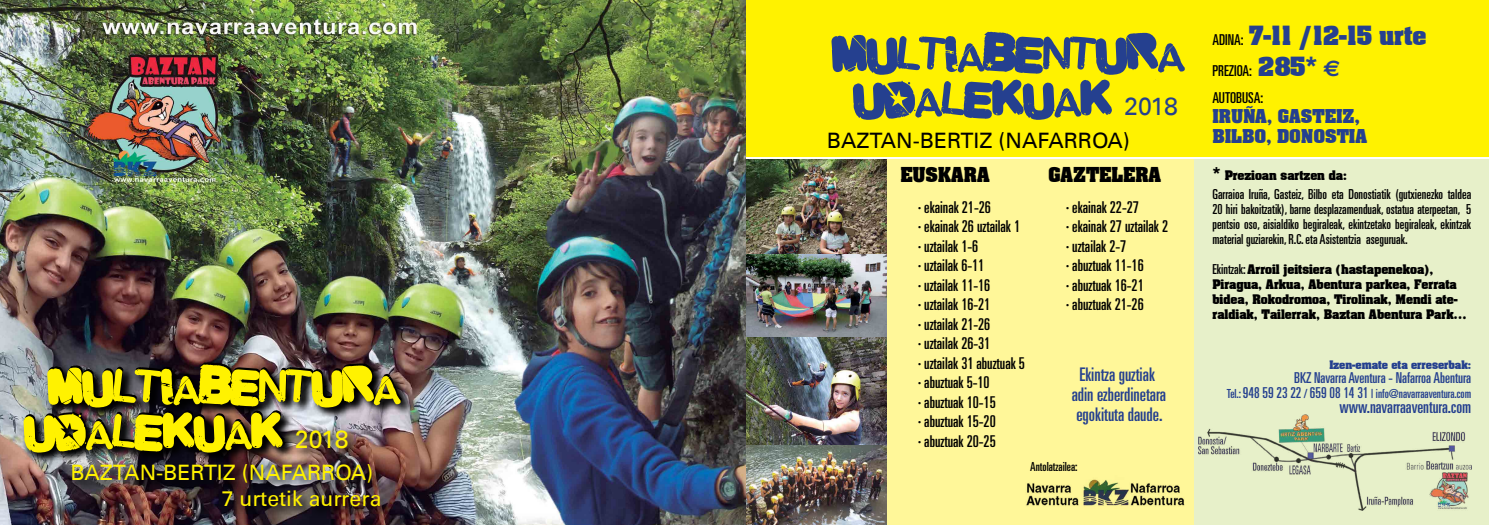
<style>
.page{position:relative;width:1489px;height:525px;background:#fff}
.page>*{position:absolute;margin:0;border:0;box-sizing:border-box;transform-origin:0 0}
.t1{font:50px/45px "Malgecito";color:#25408f;text-align:center}
.t2{font:50px/45px "Malgecito";color:#fff200}
.t3{font:700 22.5px "Aardvark";color:#25408f}
.t4{font:21.25px/25.5px "Univers LT";color:#fff200}
.t5{font:21.25px "Univers LT";color:#000}
.t6{font:ultra-condensed 18.75px/20px "Univers";color:#25408f;text-align:center}
.t7{font:ultra-condensed 17.5px "Univers";color:#25408f}
.t8{font:700 17.5px "Aardvark";color:#000}
.t9{font:ultra-condensed 16.25px/19.5px "Univers";color:#000}
.t10{font:700 16.25px "Aardvark";color:#25408f}
.t11{font:ultra-condensed 15px "Univers";color:#25408f}
.t12{font:ultra-condensed 15px/26.8px "Univers";color:#000}
.t13{font:ultra-condensed 13.75px/15px "Univers";color:#000;text-align:justify}
.t14{font:ultra-condensed 12.5px "Univers";color:#25408f}
.t15{font:ultra-condensed 12.5px "Univers";color:#000}
.t16{font:700 11.25px/15px "Aardvark";color:#000}
.t17{font:700 10px "Aardvark";color:#25408f}
.s1{font-family:"Univers LT";font-size:25px}
.s2{font-family:"Univers";font-weight:400;font-stretch:ultra-condensed;font-size:15px;color:#000}
.s3{font-family:"Aardvark";font-weight:700;font-stretch:normal;font-size:22.5px;color:#25408f}
.s4{font-family:"Euro Sans";font-weight:700;font-stretch:normal;font-size:22.5px;color:#25408f}
.s5{font-size:15px}
.s6{font-family:"Univers";font-weight:400;font-stretch:ultra-condensed;font-size:13.75px}
</style>
<div class="page">
<div style="left:733px;top:0;width:755px;height:156px;background:#fff200"></div>
<div style="left:741px;top:159px;width:747px;height:365px;background:#e7f0c9"></div>
<div style="left:733px;top:159px;width:460px;height:365px;background:#fff799"></div>
<img style="left:746px;top:159px;width:140px;height:95px">
<img style="left:746px;top:444px;width:140px;height:80px">
<img style="left:1198px;top:414px;width:272px;height:96px">
<img style="left:1026px;top:479px;width:159px;height:30px">
<img style="left:746px;top:337px;width:140px;height:107px">
<img style="left:746px;top:254px;width:140px;height:83px">
<img style="left:0;top:0;width:746px;height:524px">
<svg style="left:46px;top:360px;width:368px;height:57px"></svg>
<img style="left:21px;top:362px;width:391px;height:155px">
<h1 class="t2" style="left:24px;top:364px;width:377px;text-indent:24px">MULTIABENTURA<br>UDALEKUAK <span class="s1">2018</span></h1>
<h3 class="t4" style="left:222px;top:460px;width:161px;text-indent:-151px">BAZTAN-BERTIZ (NAFARROA)<br>7 urtetik aurrera</h3>
<h1 class="t1" style="left:832px;top:31px;width:354px">MULTIABENTURA<br>UDALEKUAK <span class="s1">2018</span></h1>
<h3 class="t5" style="left:827px;top:127px;width:304px">BAZTAN-BERTIZ (NAFARROA)</h3>
<p class="t8" style="left:900px;top:160px;width:65px">EUSKARA</p>
<p class="t9" style="left:918px;top:197px;width:108px">· ekainak 21-26<br>· ekainak 26 uztailak 1 · uztailak 1-6<br>· uztailak 6-11<br>· uztailak 11-16<br>· uztailak 16-21<br>· uztailak 21-26<br>· uztailak 26-31<br>· uztailak 31 abuztuak 5 · abuztuak 5-10<br>· abuztuak 10-15<br>· abuztuak 15-20<br>· abuztuak 20-25</p>
<p class="t8" style="left:1048px;top:160px;width:51px">GAZTELERA</p>
<p class="t9" style="left:1066px;top:197px;width:103px">· ekainak 22-27<br>· ekainak 27 uztailak 2 · uztailak 2-7<br>· abuztuak 11-16<br>· abuztuak 16-21<br>· abuztuak 21-26</p>
<p class="t6" style="left:1071px;top:364px;width:96px">Ekintza guztiak adin ezberdinetara egokituta daude.</p>
<p class="t15" style="left:1030px;top:458px;width:49px">Antolatzailea:</p>
<h2 class="t3" style="left:1212px;top:16px;width:215px"><span class="s2">ADINA:</span> 7-11 /12-15 urte</h2>
<p class="t12" style="left:1212px;top:57px;width:129px">PREZIOA: <span class="s3">285*</span> <span class="s4">€<br></span>AutobusA:</p>
<p class="t10" style="left:1212px;top:102px;width:89px">IRUÑA, GASTEI</p>
<p class="t10" style="left:1342px;top:102px;width:19px">Z,</p>
<p class="t10" style="left:1212px;top:122px;width:89px">BILBO, DONOSTIA</p>
<p class="t16" style="left:1212px;top:167px;width:136px"><span class="s5">*</span> Prezioan sartzen da:</p>
<p class="t13" style="left:1212px;top:186px;width:260px">Garraioa Iruña, Gasteiz, Bilbo eta Donostiatik (gutxienezko taldea 20 hiri bakoitzatik), barne desplazamenduak, ostatua aterpeetan, 5 pentsio oso, aisialdiko begiraleak, ekintzetako begiraleak, ekintzak material guziarekin, R.C. eta Asistentzia aseguruak.</p>
<p class="t16" style="left:1212px;top:261px;width:255px"><span class="s6">Ekintzak:</span> Arroil jeitsiera (hastapenekoa), Piragua, Arkua, Abentura parkea, Ferrata bidea, Rokodromoa, Tirolinak, Mendi ate&shy;raldiak, Tailerrak, Baztan Abentura Park…</p>
<p class="t17" style="left:1329px;top:356px;width:143px">Izen-emate eta erreserbak:</p>
<p class="t11" style="left:1293px;top:369px;width:179px">BKZ Navarra Aventura - Nafarroa Abentura</p>
<p class="t14" style="left:1226px;top:386px;width:246px">Tel.: <span class="s5">948 59 23 22</span> / <span class="s5">659 08 14 31</span> | info@navarraaventura.com</p>
<p class="t7" style="left:1339px;top:396px;width:133px">www.navarraaventura.com</p>
</div>
